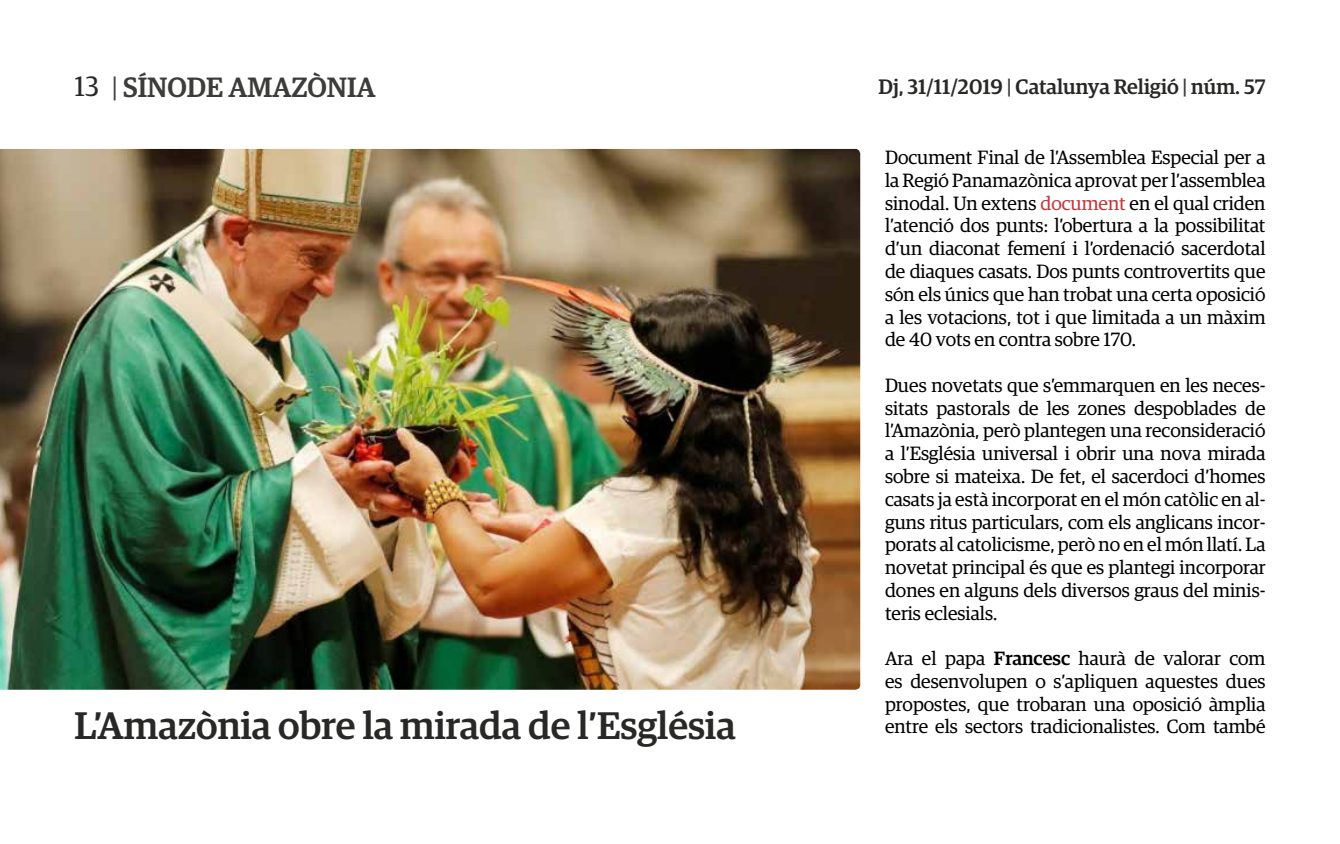
<style>
.page{position:relative;width:1340px;height:844px;background:#fff}
.page>*{position:absolute;margin:0;border:0;box-sizing:border-box;transform-origin:0 0}
.t1{font:500 38.5px "Guardian Egyp";color:#282827}
.t2{font:500 28px "Guardian Egyp";color:#3c3c3b}
.t3{font:500 21px "Guardian Egyp";color:#282827}
.t4{font:19.25px/22.8px "Guardian Egyp";color:#000;text-align:justify}
.s1{font-weight:400;color:#282827}
.s2{font-weight:400}
.s3{color:#3c3c3b}
.s4{color:#c1373c}
.s5{font-weight:500}
</style>
<div class="page">
<img style="left:0;top:149px;width:860px;height:540px">
<h2 class="t2" style="left:74px;top:67px;width:303px"><span class="s1">13</span> <span class="s2">|</span> SÍNODE AMAZÒNIA</h2>
<p class="t3" style="left:878px;top:71px;width:388px">Dj, 31/11/2019 <span class="s3">|</span> Catalunya Religió <span class="s3">|</span> núm. 57</p>
<p class="t4" style="left:885px;top:145px;width:382px">Document Final de l’Assemblea Especial per a la Regió Panamazònica aprovat per l’assemblea sinodal. Un extens <span class="s4">document</span> en el qual criden l’atenció dos punts: l’obertura a la possibilitat d’un diaconat femení i l’ordenació sacerdotal de diaques casats. Dos punts controvertits que són els únics que han trobat una certa oposició a les votacions, tot i que limitada a un màxim de 40 vots en contra sobre 170.</p>
<p class="t4" style="left:885px;top:372px;width:382px">Dues novetats que s’emmarquen en les neces&shy;sitats pastorals de les zones despoblades de l’Amazònia, però plantegen una reconsideració a l’Església universal i obrir una nova mirada sobre si mateixa. De fet, el sacerdoci d’homes casats ja està incorporat en el món catòlic en al&shy;guns ritus particulars, com els anglicans incor&shy;porats al catolicisme, però no en el món llatí. La novetat principal és que es plantegi incorporar dones en alguns dels diversos graus del minis&shy;teris eclesials.</p>
<p class="t4" style="left:885px;top:645px;width:382px">Ara el papa <span class="s5">Francesc</span> haurà de valorar com es desenvolupen o s’apliquen aquestes dues propostes, que trobaran una oposició àmplia</p>
<h1 class="t1" style="left:74px;top:698px;width:662px">L’Amazònia obre la mirada de l’Església</h1>
<p class="t4" style="left:885px;top:714px;width:382px">entre els sectors tradicionalistes. Com també</p>
</div>
